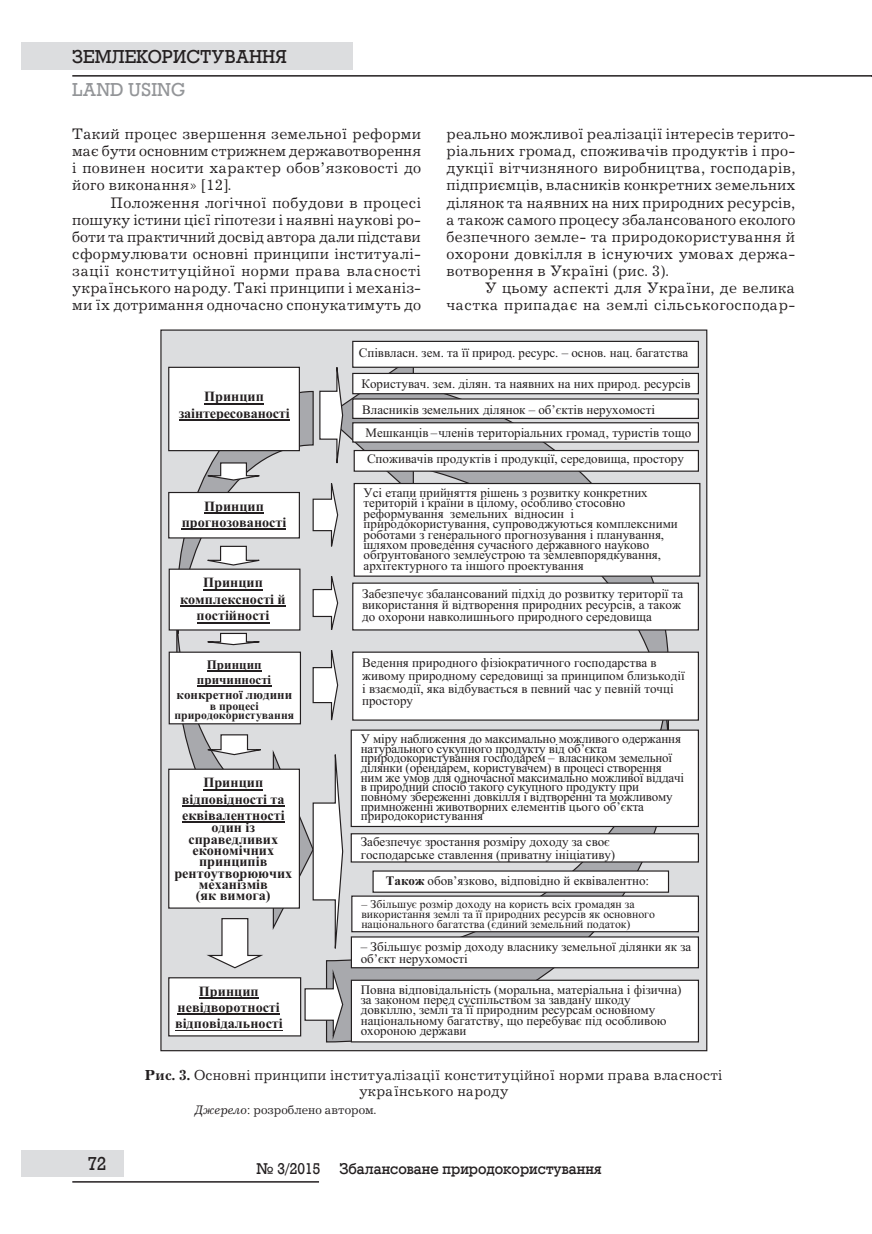
<style>
.page{position:relative;width:872px;height:1234px;background:#fff}
.page>*{position:absolute;margin:0;border:0;box-sizing:border-box;transform-origin:0 0}
.t1{font:18px "DIA Rodeo";color:#231f20}
.t2{font:18px "DIA Rodeo";color:#939598}
.t3{font:15.75px/17.1px "Journal C";letter-spacing:.015em;color:#231f20;text-align:justify}
.t4{font:15px/15.9px "Journal C";letter-spacing:.015em;color:#231f20;text-align:center}
.t5{font:15px "DIA Rodeo";color:#231f20}
.t6{font:700 14.1px/11.4px "Times New Roman";color:#231f20;text-align:center}
.t7{font:12.9px/10.4px "Times New Roman";color:#231f20}
.t8{font:700 12.9px/14.9px "Times New Roman";color:#231f20;text-align:center}
.t9{font:12.75px "Journal C";color:#231f20}
.t10{font:11.7px/10.1px "Times New Roman";color:#231f20}
.t11{font:700 11.7px/9.3px "Times New Roman";letter-spacing:.005em;color:#231f20;text-align:center}
.s1{font-weight:700}
.s2{font-style:italic}
</style>
<div class="page">
<hr style="left:72px;top:75px;width:800px;height:2px;background:#231f20">
<div style="left:21px;top:1149px;width:102px;height:27px;background:#dcdddf"></div>
<hr style="left:72px;top:1180px;width:247px;height:2px;background:#231f20">
<div style="left:21px;top:43px;width:332px;height:27px;background:#dcdddf"></div>
<div style="left:161px;top:330px;width:546px;height:720px;background:#dcdddf"></div>
<svg style="left:344px;top:368px;width:325px;height:674px"></svg>
<div style="left:354px;top:343px;width:343px;height:23px;background:#fff"></div>
<div style="left:352px;top:341px;width:347px;height:27px;border:1px solid #231f20"></div>
<div style="left:354px;top:584px;width:343px;height:44px;background:#fff"></div>
<div style="left:355px;top:485px;width:343px;height:89px;background:#fff"></div>
<div style="left:353px;top:483px;width:347px;height:93px;border:1px solid #231f20"></div>
<div style="left:354px;top:653px;width:343px;height:65px;background:#fff"></div>
<div style="left:352px;top:651px;width:347px;height:69px;border:1px solid #231f20"></div>
<div style="left:353px;top:731px;width:344px;height:93px;background:#fff"></div>
<div style="left:354px;top:375px;width:343px;height:17px;background:#fff"></div>
<div style="left:352px;top:373px;width:347px;height:21px;border:1px solid #231f20"></div>
<div style="left:352px;top:398px;width:347px;height:21px;border:1px solid #231f20"></div>
<svg style="left:353px;top:399px;width:345px;height:41px;background:#efeff0"></svg>
<div style="left:352px;top:422px;width:347px;height:20px;border:1px solid #231f20"></div>
<div style="left:355px;top:452px;width:342px;height:17px;background:#fff"></div>
<div style="left:353px;top:450px;width:346px;height:21px;border:1px solid #231f20"></div>
<div style="left:353px;top:835px;width:344px;height:25px;background:#fff"></div>
<div style="left:351px;top:833px;width:348px;height:29px;border:1px solid #231f20"></div>
<svg style="left:351px;top:870px;width:347px;height:96px;background:#eeeeef"></svg>
<div style="left:351px;top:936px;width:348px;height:32px;border:1px solid #231f20"></div>
<div style="left:353px;top:981px;width:344px;height:59px;background:#fff"></div>
<div style="left:351px;top:979px;width:348px;height:63px;border:1px solid #231f20"></div>
<svg style="left:169px;top:366px;width:175px;height:677px"></svg>
<h1 class="t1" style="left:72px;top:46px;width:216px">ЗЕМЛЕКОРИСТУВАННЯ</h1>
<h1 class="t2" style="left:72px;top:79px;width:114px">LAND USING</h1>
<p class="t3" style="left:72px;top:126px;width:350px">Такий процес звершення земельної реформи має бути основним стрижнем державотворення і повинен носити характер обов’язковості до його виконання» [12].</p>
<p class="t3" style="left:72px;top:194px;width:350px;text-indent:38px">Положення логічної побудови в процесі пошуку істини цієї гіпотези і наявні наукові ро&shy;боти та практичний досвід автора дали підстави сформулювати основні принципи інституалі&shy;зації конституційної норми права власності українського народу. Такі принципи і механіз&shy;ми їх дотримання одночасно спонукатимуть до</p>
<p class="t3" style="left:446px;top:126px;width:350px">реально можливої реалізації інтересів терито&shy;ріальних громад, споживачів продуктів і про&shy;дукції вітчизняного виробництва, господарів, підприємців, власників конкретних земельних ділянок та наявних на них природних ресурсів, а також самого процесу збалансованого еколого безпечного земле- та природокористування й охорони довкілля в існуючих умовах держа&shy;вотворення в Україні (рис. 3).</p>
<p class="t3" style="left:446px;top:280px;width:350px;text-align:right">У цьому аспекті для України, де велика частка припадає на землі сільськогосподар-</p>
<p class="t6" style="left:179px;top:388px;width:112px;line-height:16.8px">Принцип заінтересованості</p>
<p class="t6" style="left:182px;top:497px;width:106px;line-height:16.2px">Принцип прогнозованості</p>
<p class="t6" style="left:180px;top:574px;width:107px;line-height:16.5px">Принцип комплексності й постійності</p>
<p class="t8" style="left:177px;top:657px;width:117px">Принцип причинності конкретної людини</p>
<p class="t11" style="left:174px;top:700px;width:121px">в процесі природокористування</p>
<p class="t6" style="left:182px;top:774px;width:104px;line-height:16.2px">Принцип відповідності та еквівалентності</p>
<p class="t6" style="left:174px;top:821px;width:119px">один із справедливих економічних принципів рентоутворюючих механізмів<br>(як вимога)</p>
<p class="t7" style="left:359px;top:347px;width:331px">Співвласн. зем. та її природ. ресурс. – основ. нац. багатства</p>
<p class="t7" style="left:361px;top:370px;width:330px;line-height:25.7px">Користувач. зем. ділян. та наявних на них природ. ресурсів<br>Власників земельних ділянок – об’єктів нерухомості</p>
<p class="t7" style="left:365px;top:419px;width:327px;line-height:26px">Мешканців –членів територіальних громад, туристів тощо<br>Споживачів продуктів і продукції, середовища, простору</p>
<p class="t7" style="left:363px;top:487px;width:316px">Усі етапи прийняття рішень з розвитку конкретних територій і країни в цілому, особливо стосовно реформування земельних відносин і природокористування, супроводжуються комплексними роботами з генерального прогнозування і планування, шляхом проведення сучасного державного науково обґрунтованого землеустрою та землевпорядкування, архітектурного та іншого проектування</p>
<p class="t7" style="left:362px;top:587px;width:323px;line-height:11.9px">Забезпечує збалансований підхід до розвитку території та використання й відтворення природних ресурсів, а також до охорони навколишнього природного середовища</p>
<p class="t7" style="left:362px;top:656px;width:324px;line-height:12.8px">Ведення природного фізіократичного господарства в живому природному середовищі за принципом близькодії і взаємодії, яка відбувається в певний час у певній точці простору</p>
<p class="t7" style="left:361px;top:733px;width:325px;line-height:9.6px">У міру наближення до максимально можливого одержання натурального сукупного продукту від об’єкта природокористування господарем – власником земельної ділянки (орендарем, користувачем) в процесі створення ним же умов для одночасної максимально можливої віддачі в природний спосіб такого сукупного продукту при повному збереженні довкілля і відтворенні та можливому примноженні животворних елементів цього об’єкта природокористування</p>
<p class="t7" style="left:361px;top:835px;width:256px;line-height:12.5px">Забезпечує зростання розміру доходу за своє господарське ставлення (приватну ініціативу)</p>
<p class="t7" style="left:386px;top:875px;width:265px"><span class="s1">Також</span> обов’язково, відповідно й еквівалентно:</p>
<p class="t10" style="left:361px;top:898px;width:295px">– Збільшує розмір доходу на користь всіх громадян за використання землі та її природних ресурсів як основного національного багатства (єдиний земельний податок)</p>
<p class="t7" style="left:361px;top:940px;width:332px;line-height:11.9px">– Збільшує розмір доходу власнику земельної ділянки як за об’єкт нерухомості</p>
<p class="t6" style="left:175px;top:982px;width:109px;line-height:16.2px">Принцип невідворотності відповідальності</p>
<p class="t7" style="left:361px;top:983px;width:322px">Повна відповідальність (моральна, матеріальна і фізична) за законом перед суспільством за завдану шкоду довкіллю, землі та її природним ресурсам основному національному багатству, що перебуває під особливою охороною держави</p>
<p class="t4" style="left:145px;top:1067px;width:579px"><span class="s1">Рис. 3.</span> Основні принципи інституалізації конституційної норми права власності українського народу</p>
<p class="t9" style="left:194px;top:1102px;width:183px"><span class="s2">Джерело</span>: розроблено автором.</p>
<h1 class="t1" style="left:88px;top:1153px;width:20px">72</h1>
<p class="t5" style="left:256px;top:1160px;width:65px">№ 3/2015</p>
<p class="t5" style="left:339px;top:1160px;width:264px">Збалансоване природокористування</p>
</div>
